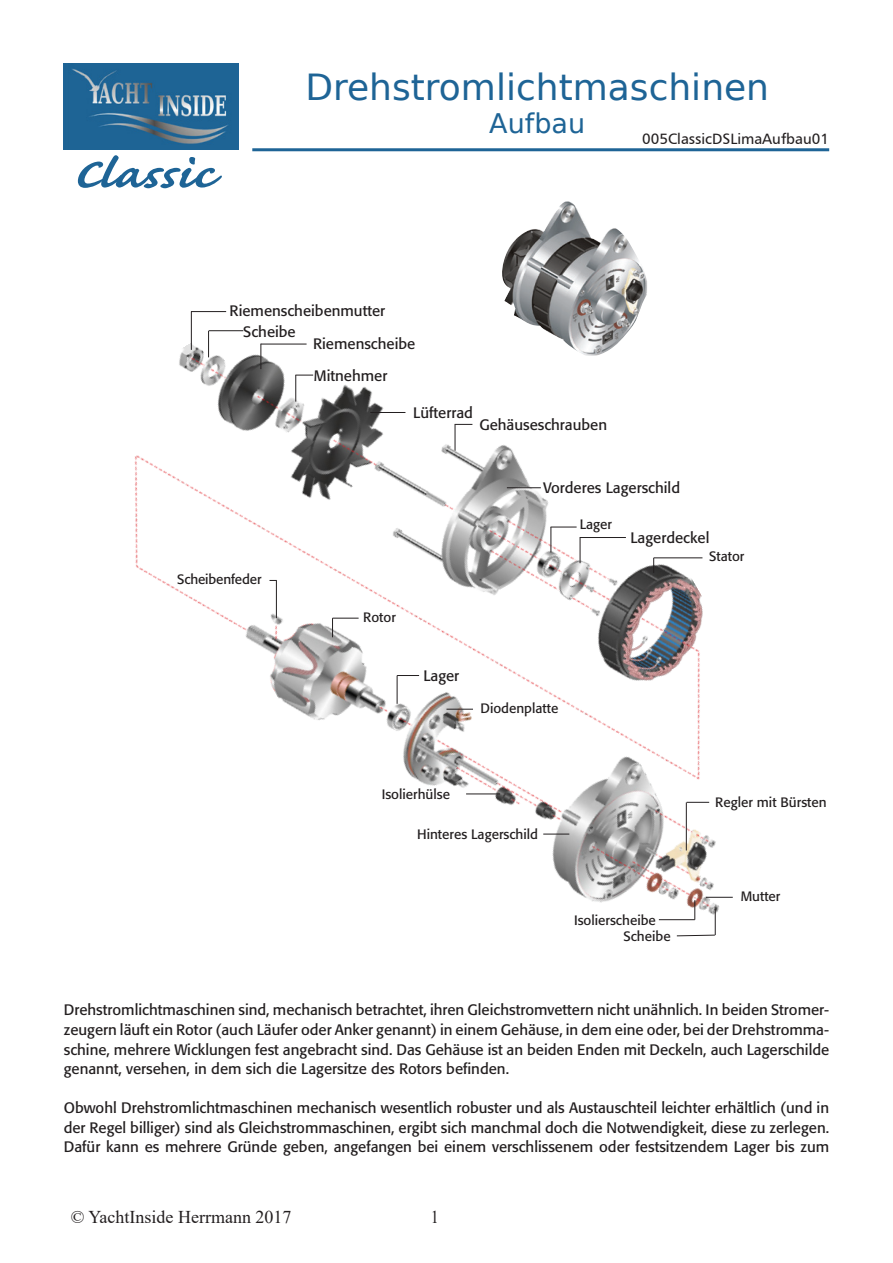
<style>
.page{position:relative;width:893px;height:1263px;background:#fff}
.page>*{position:absolute;margin:0;border:0;box-sizing:border-box;transform-origin:0 0}
.t1{font:700 54px "Caflisch Script";letter-spacing:-.005em;color:#1e6496;scale:1.25 1}
.Titel{font:36px "DejaVu Sans";color:#1e6496}
.Titel-2{font:27px "DejaVu Sans";color:#1e6496}
.Fließtext{font:18px "Times New Roman";color:#231f20}
.Fließtext-2{font:18px "Times New Roman";color:#231f20;scale:.9 1}
.Kastentext{font:15px/19.5px "Formata";color:#231f20;text-align:justify}
.Kasten{font:15px "Humanist 777 BT Roman B";color:#231f20}
.Kastentext-2{font:13.5px "Formata";color:#231f20}
</style>
<div class="page">
<img style="left:64px;top:64px;width:174px;height:85px">
<hr style="left:252px;top:148px;width:577px;height:3px;background:#1e6496">
<img style="left:134px;top:311px;width:599px;height:610px">
<img style="left:501px;top:201px;width:146px;height:155px">
<hr style="left:191px;top:312px;width:1px;height:38px;background:#231f20">
<hr style="left:191px;top:311px;width:35px;height:1px;background:#231f20">
<svg style="left:208px;top:331px;width:1px;height:26px"></svg>
<hr style="left:209px;top:330px;width:34px;height:1px;background:#231f20">
<hr style="left:261px;top:344px;width:46px;height:1px;background:#231f20">
<svg style="left:260px;top:344px;width:1px;height:25px"></svg>
<svg style="left:295px;top:375px;width:18px;height:27px"></svg>
<hr style="left:370px;top:412px;width:35px;height:1px;background:#231f20">
<svg style="left:455px;top:424px;width:17px;height:27px"></svg>
<hr style="left:507px;top:487px;width:34px;height:1px;background:#231f20">
<svg style="left:550px;top:527px;width:31px;height:36px"></svg>
<hr style="left:580px;top:537px;width:46px;height:1px;background:#231f20">
<hr style="left:654px;top:557px;width:48px;height:1px;background:#231f20">
<svg style="left:653px;top:558px;width:1px;height:15px"></svg>
<hr style="left:276px;top:580px;width:1px;height:38px;background:#231f20">
<svg style="left:332px;top:618px;width:27px;height:19px"></svg>
<svg style="left:397px;top:675px;width:22px;height:29px"></svg>
<svg style="left:446px;top:709px;width:27px;height:1px"></svg>
<hr style="left:466px;top:793px;width:34px;height:1px;background:#231f20">
<svg style="left:543px;top:834px;width:26px;height:1px"></svg>
<hr style="left:686px;top:802px;width:1px;height:48px;background:#231f20">
<svg style="left:687px;top:802px;width:22px;height:1px"></svg>
<hr style="left:659px;top:919px;width:36px;height:1px;background:#231f20">
<svg style="left:676px;top:897px;width:57px;height:40px"></svg>
<h1 class="t1" style="left:72px;top:147px;width:115px">Classic</h1>
<p class="Titel" style="left:305px;top:58px;width:465px">Drehstromlichtmaschinen</p>
<p class="Titel-2" style="left:489px;top:101px;width:97px">Aufbau</p>
<p class="Kasten" style="left:642px;top:129px;width:188px">005ClassicDSLimaAufbau01</p>
<p class="Kastentext" style="left:230px;top:301px;width:157px">Riemenscheibenmutter</p>
<p class="Kastentext" style="left:243px;top:322px;width:54px">Scheibe</p>
<p class="Kastentext" style="left:313px;top:334px;width:104px">Riemenscheibe</p>
<p class="Kastentext" style="left:314px;top:366px;width:75px">Mitnehmer</p>
<p class="Kastentext" style="left:413px;top:403px;width:61px">Lüfterrad</p>
<p class="Kastentext" style="left:479px;top:415px;width:129px">Gehäuseschrauben</p>
<p class="Kastentext" style="left:543px;top:478px;width:138px">Vorderes Lagerschild</p>
<p class="Kastentext-2" style="left:580px;top:516px;width:34px">Lager</p>
<p class="Kastentext" style="left:630px;top:528px;width:81px">Lagerdeckel</p>
<p class="Kastentext-2" style="left:709px;top:548px;width:37px">Stator</p>
<p class="Kastentext-2" style="left:177px;top:571px;width:86px">Scheibenfeder</p>
<p class="Kastentext-2" style="left:363px;top:609px;width:34px">Rotor</p>
<p class="Kastentext" style="left:423px;top:666px;width:37px">Lager</p>
<p class="Kastentext-2" style="left:480px;top:700px;width:79px">Diodenplatte</p>
<p class="Kastentext-2" style="left:382px;top:786px;width:70px">Isolierhülse</p>
<p class="Kastentext-2" style="left:417px;top:826px;width:122px">Hinteres Lagerschild</p>
<p class="Kastentext-2" style="left:574px;top:912px;width:83px">Isolierscheibe</p>
<p class="Kastentext-2" style="left:623px;top:928px;width:49px">Scheibe</p>
<p class="Kastentext-2" style="left:715px;top:794px;width:113px">Regler mit Bürsten</p>
<p class="Kastentext-2" style="left:741px;top:888px;width:41px">Mutter</p>
<p class="Kastentext" style="left:64px;top:1000px;width:767px">Drehstromlichtmaschinen sind, mechanisch betrachtet, ihren Gleichstromvettern nicht unähnlich. In beiden Stromer&shy;zeugern läuft ein Rotor (auch Läufer oder Anker genannt) in einem Gehäuse, in dem eine oder, bei der Drehstromma&shy;schine, mehrere Wicklungen fest angebracht sind. Das Gehäuse ist an beiden Enden mit Deckeln, auch Lagerschilde genannt, versehen, in dem sich die Lagersitze des Rotors befinden.</p>
<p class="Kastentext" style="left:64px;top:1098px;width:767px">Obwohl Drehstromlichtmaschinen mechanisch wesentlich robuster und als Austauschteil leichter erhältlich (und in der Regel billiger) sind als Gleichstrommaschinen, ergibt sich manchmal doch die Notwendigkeit, diese zu zerlegen.<br>Dafür kann es mehrere Gründe geben, angefangen bei einem verschlissenem oder festsitzendem Lager bis zum</p>
<p class="Fließtext" style="left:71px;top:1204px;width:222px">© YachtInside Herrmann 2017</p>
<p class="Fließtext-2" style="left:431px;top:1204px;width:10px">1</p>
</div>
